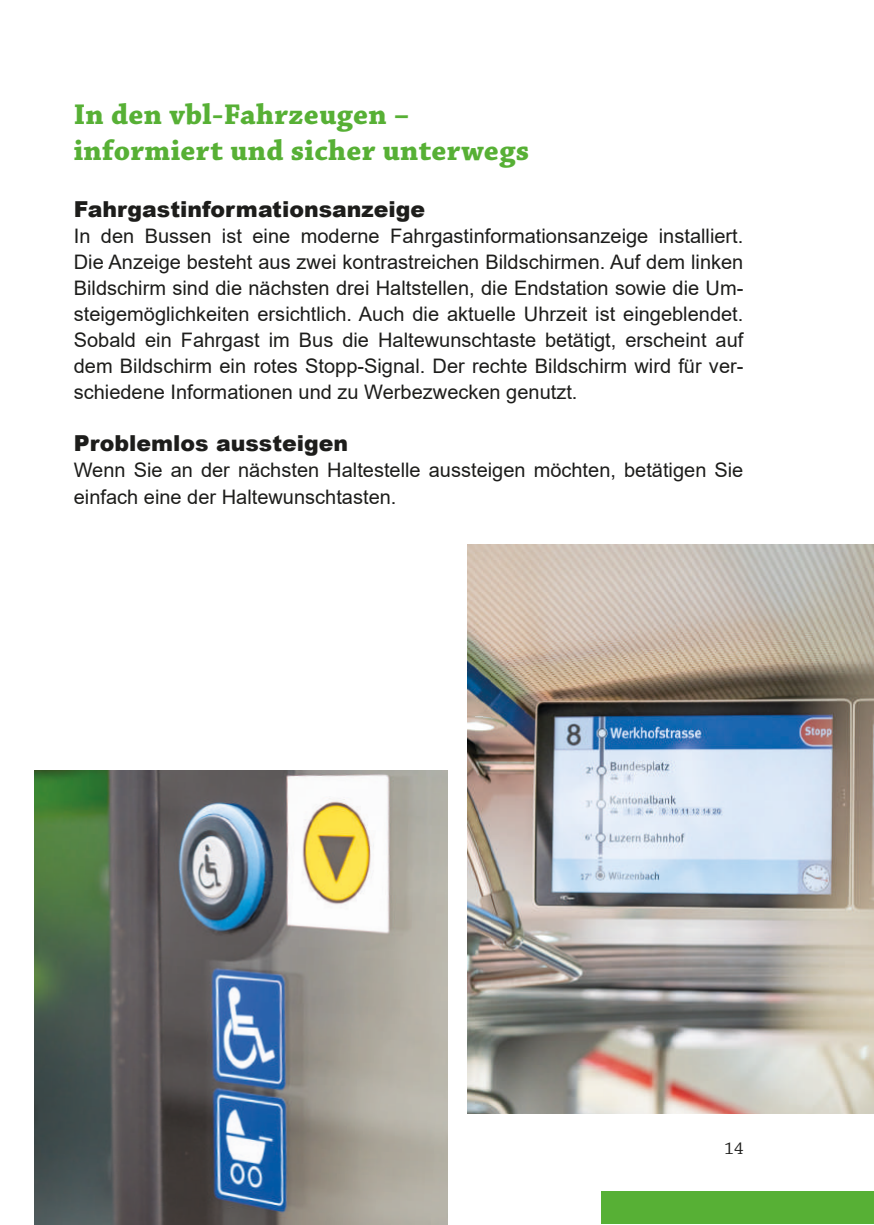
<style>
.page{position:relative;width:874px;height:1225px;background:#fff}
.page>*{position:absolute;margin:0;border:0;box-sizing:border-box;transform-origin:0 0}
.t1{font:700 30px/36px "Chaparral Pro";letter-spacing:.01em;color:#57b035}
.t2{font:900 22px "Arial";color:#1d1d1b}
.t3{font:20px/26px "Arial";color:#1d1d1b;text-align:justify}
.t4{font:18px "Chaparral Pro";color:#1d1d1b}
</style>
<div class="page">
<img style="left:467px;top:545px;width:406px;height:568px">
<img style="left:34px;top:770px;width:413px;height:455px">
<div style="left:601px;top:1192px;width:272px;height:32px;background:#57b035"></div>
<h1 class="t1" style="left:74px;top:98px;width:457px">In den vbl-Fahrzeugen – informiert und sicher unterwegs</h1>
<p class="t2" style="left:74px;top:193px;width:352px">Fahrgastinformationsanzeige</p>
<p class="t3" style="left:74px;top:223px;width:670px">In den Bussen ist eine moderne Fahrgastinformationsanzeige installiert.<br>Die Anzeige besteht aus zwei kontrastreichen Bildschirmen. Auf dem linken Bildschirm sind die nächsten drei Haltstellen, die Endstation sowie die Um&shy;steigemöglichkeiten ersichtlich. Auch die aktuelle Uhrzeit ist eingeblendet.<br>Sobald ein Fahrgast im Bus die Haltewunschtaste betätigt, erscheint auf dem Bildschirm ein rotes Stopp-Signal. Der rechte Bildschirm wird für ver&shy;schiedene Informationen und zu Werbezwecken genutzt.</p>
<p class="t2" style="left:74px;top:427px;width:276px">Problemlos aussteigen</p>
<p class="t3" style="left:74px;top:457px;width:670px">Wenn Sie an der nächsten Haltestelle aussteigen möchten, betätigen Sie einfach eine der Haltewunschtasten.</p>
<p class="t4" style="left:724px;top:1138px;width:20px">14</p>
</div>
